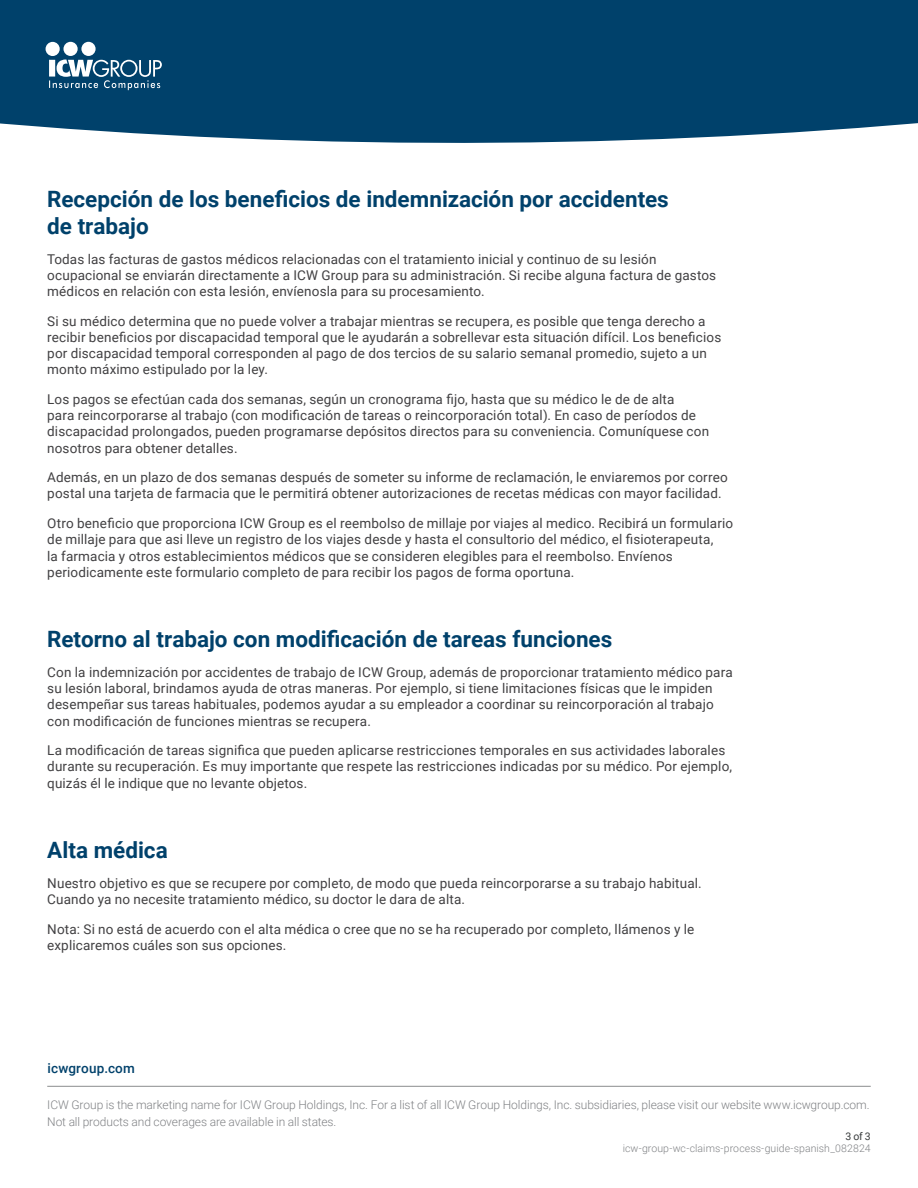
<style>
.page{position:relative;width:918px;height:1188px;background:#fff}
.page>*{position:absolute;margin:0;border:0;box-sizing:border-box;transform-origin:0 0}
.t1{font:700 22.5px/27px "Roboto";color:#00416b}
.t2{font:13.5px/16.2px "Roboto";letter-spacing:.01em;color:#414042}
.t3{font:500 13.5px "Roboto";letter-spacing:.015em;color:#00416b}
.t4{font:300 12px/16.5px "Roboto";letter-spacing:-.005em;color:#808285}
.t5{font:300 10.5px "Roboto";letter-spacing:.005em;color:#808285}
.t6{font:10.5px "Roboto";color:#393c3d}
</style>
<div class="page">
<div style="left:0;top:0;width:918px;height:142px;background:#00416b"></div>
<hr style="left:47px;top:1086px;width:824px;height:1px;background:#8a8c8e">
<svg style="left:46px;top:42px;width:116px;height:48px"></svg>
<h1 class="t1" style="left:47px;top:184px;width:623px">Recepción de los beneficios de indemnización por accidentes de trabajo</h1>
<p class="t2" style="left:47px;top:250px;width:670px">Todas las facturas de gastos médicos relacionadas con el tratamiento inicial y continuo de su lesión ocupacional se enviarán directamente a ICW Group para su administración. Si recibe alguna factura de gastos médicos en relación con esta lesión, envíenosla para su procesamiento.</p>
<p class="t2" style="left:47px;top:312px;width:676px">Si su médico determina que no puede volver a trabajar mientras se recupera, es posible que tenga derecho a recibir beneficios por discapacidad temporal que le ayudarán a sobrellevar esta situación difícil. Los beneficios por discapacidad temporal corresponden al pago de dos tercios de su salario semanal promedio, sujeto a un monto máximo estipulado por la ley.</p>
<p class="t2" style="left:47px;top:391px;width:664px">Los pagos se efectúan cada dos semanas, según un cronograma fijo, hasta que su médico le de de alta<br>para reincorporarse al trabajo (con modificación de tareas o reincorporación total). En caso de períodos de discapacidad prolongados, pueden programarse depósitos directos para su conveniencia. Comuníquese con nosotros para obtener detalles.</p>
<p class="t2" style="left:47px;top:469px;width:682px">Además, en un plazo de dos semanas después de someter su informe de reclamación, le enviaremos por correo postal una tarjeta de farmacia que le permitirá obtener autorizaciones de recetas médicas con mayor facilidad.</p>
<p class="t2" style="left:47px;top:515px;width:688px">Otro beneficio que proporciona ICW Group es el reembolso de millaje por viajes al medico. Recibirá un formulario de millaje para que asi lleve un registro de los viajes desde y hasta el consultorio del médico, el fisioterapeuta,<br>la farmacia y otros establecimientos médicos que se consideren elegibles para el reembolso. Envíenos periodicamente este formulario completo de para recibir los pagos de forma oportuna.</p>
<h1 class="t1" style="left:47px;top:625px;width:566px">Retorno al trabajo con modificación de tareas funciones</h1>
<p class="t2" style="left:47px;top:664px;width:687px">Con la indemnización por accidentes de trabajo de ICW Group, además de proporcionar tratamiento médico para su lesión laboral, brindamos ayuda de otras maneras. Por ejemplo, si tiene limitaciones físicas que le impiden desempeñar sus tareas habituales, podemos ayudar a su empleador a coordinar su reincorporación al trabajo con modificación de funciones mientras se recupera.</p>
<p class="t2" style="left:47px;top:742px;width:686px">La modificación de tareas significa que pueden aplicarse restricciones temporales en sus actividades laborales durante su recuperación. Es muy importante que respete las restricciones indicadas por su médico. Por ejemplo, quizás él le indique que no levante objetos.</p>
<h1 class="t1" style="left:47px;top:836px;width:122px">Alta médica</h1>
<p class="t2" style="left:47px;top:874px;width:656px">Nuestro objetivo es que se recupere por completo, de modo que pueda reincorporarse a su trabajo habitual.<br>Cuando ya no necesite tratamiento médico, su doctor le dara de alta.</p>
<p class="t2" style="left:47px;top:920px;width:649px">Nota: Si no está de acuerdo con el alta médica o cree que no se ha recuperado por completo, llámenos y le explicaremos cuáles son sus opciones.</p>
<p class="t3" style="left:48px;top:1059px;width:89px">icwgroup.com</p>
<p class="t4" style="left:47px;top:1097px;width:824px">ICW Group is the marketing name for ICW Group Holdings, Inc. For a list of all ICW Group Holdings, Inc. subsidiaries, please visit our website www.icwgroup.com.<br>Not all products and coverages are available in all states.</p>
<p class="t5" style="left:623px;top:1141px;width:249px">icw-group-wc-claims-process-guide-spanish_082824</p>
<p class="t6" style="left:845px;top:1129px;width:27px">3 of 3</p>
</div>
